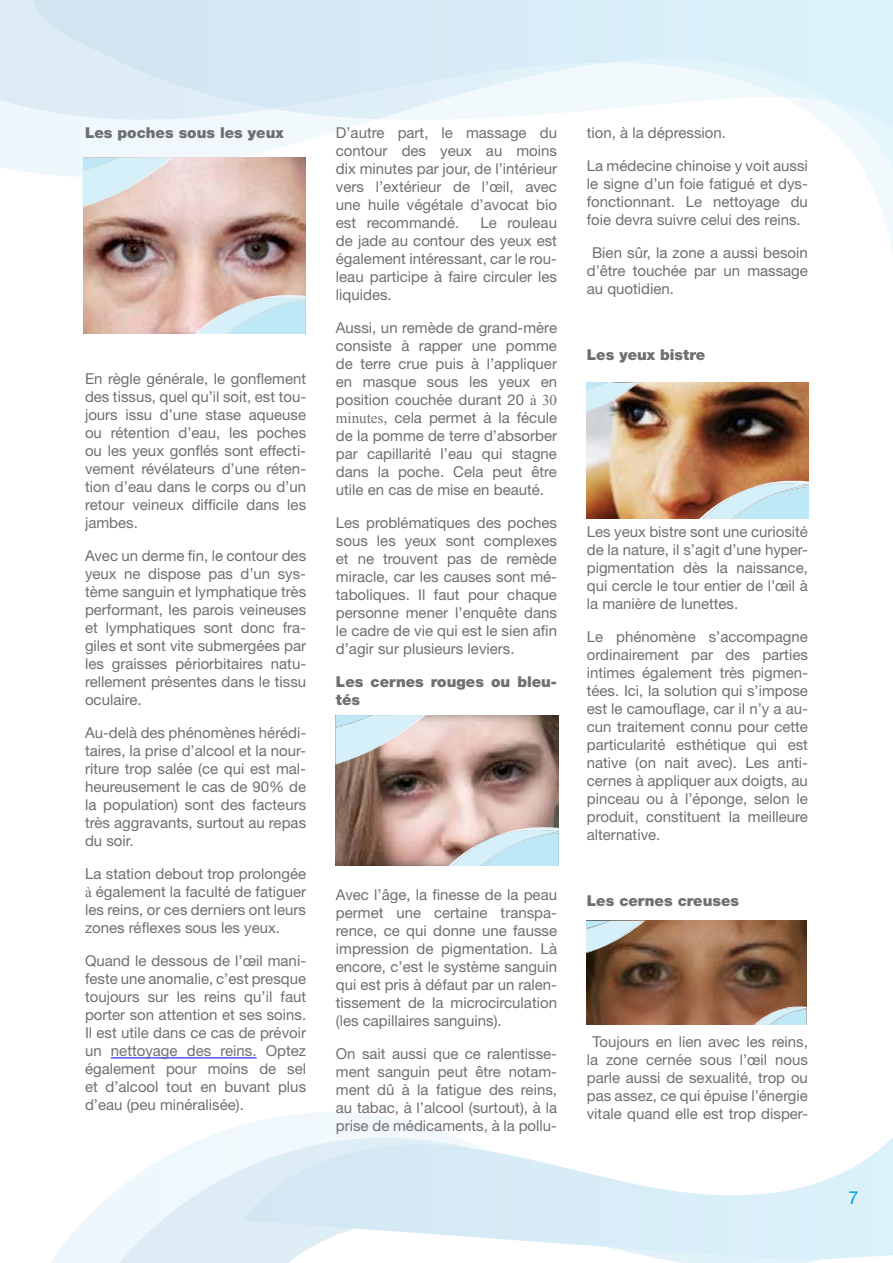
<style>
.page{position:relative;width:893px;height:1263px;background:#fff}
.page>*{position:absolute;margin:0;border:0;box-sizing:border-box;transform-origin:0 0}
.t1{font:18px "Helvetica Neue LT Std";color:#009fe3}
.t2{font:15px/18px "Helvetica Neue LT Std";color:#706f6f;text-align:justify}
.t3{font:900 15px/18px "Helvetica Neue LT Std";color:#706f6f}
.s1{font-family:"Times New Roman"}
</style>
<div class="page">
<img style="left:95px;top:920px;width:798px;height:340px">
<img style="left:30px;top:0;width:863px;height:252px">
<hr style="left:111px;top:1057px;width:146px;height:1px;background:#00f">
<img style="left:83px;top:224px;width:223px;height:18px">
<img style="left:82px;top:242px;width:224px;height:91px">
<svg style="left:83px;top:158px;width:223px;height:66px;background:#ddc9c4"></svg>
<svg style="left:335px;top:715px;width:224px;height:150px;background:#b5a19a"></svg>
<img style="left:587px;top:382px;width:221px;height:46px">
<img style="left:586px;top:428px;width:223px;height:91px">
<img style="left:586px;top:382px;width:132px;height:40px">
<img style="left:587px;top:921px;width:220px;height:104px">
<svg style="left:700px;top:981px;width:107px;height:44px;background:#946f59"></svg>
<svg style="left:586px;top:921px;width:147px;height:43px;background:#a0816a"></svg>
<p class="t3" style="left:85px;top:124px;width:200px">Les poches sous les yeux</p>
<p class="t2" style="left:85px;top:370px;width:223px">En règle générale, le gonflement des tissus, quel qu’il soit, est tou&shy;jours issu d’une stase aqueuse ou rétention d’eau, les poches ou les yeux gonflés sont effecti&shy;vement révélateurs d’une réten&shy;tion d’eau dans le corps ou d’un retour veineux difficile dans les jambes.</p>
<p class="t2" style="left:85px;top:547px;width:223px">Avec un derme fin, le contour des yeux ne dispose pas d’un sys&shy;tème sanguin et lymphatique très performant, les parois veineuses et lymphatiques sont donc fra&shy;giles et sont vite submergées par les graisses périorbitaires natu&shy;rellement présentes dans le tissu oculaire.</p>
<p class="t2" style="left:85px;top:724px;width:223px">Au-delà des phénomènes hérédi&shy;taires, la prise d’alcool et la nour&shy;riture trop salée (ce qui est mal&shy;heureusement le cas de 90% de la population) sont des facteurs très aggravants, surtout au repas du soir.</p>
<p class="t2" style="left:85px;top:865px;width:223px">La station debout trop prolongée <span class="s1">à</span> également la faculté de fatiguer les reins, or ces derniers ont leurs zones réflexes sous les yeux.</p>
<p class="t2" style="left:85px;top:952px;width:223px">Quand le dessous de l’œil mani&shy;feste une anomalie, c’est presque toujours sur les reins qu’il faut porter son attention et ses soins.<br>Il est utile dans ce cas de prévoir un nettoyage des reins. Optez également pour moins de sel et d’alcool tout en buvant plus d’eau (peu minéralisée).</p>
<p class="t2" style="left:336px;top:124px;width:223px">D’autre part, le massage du contour des yeux au moins dix minutes par jour, de l’intérieur vers l’extérieur de l’œil, avec une huile végétale d’avocat bio est recommandé.</p>
<p class="t2" style="left:336px;top:214px;width:223px;text-indent:145px">Le rouleau de jade au contour des yeux est également intéressant, car le rou&shy;leau participe à faire circuler les liquides.</p>
<p class="t2" style="left:336px;top:319px;width:223px">Aussi, un remède de grand-mère consiste à rapper une pomme de terre crue puis à l’appliquer en masque sous les yeux en position couchée durant 20 <span class="s1">à 30 minutes</span>, cela permet à la fécule de la pomme de terre d’absorber par capillarité l’eau qui stagne dans la poche. Cela peut être utile en cas de mise en beauté.</p>
<p class="t2" style="left:336px;top:514px;width:223px">Les problématiques des poches sous les yeux sont complexes et ne trouvent pas de remède miracle, car les causes sont mé&shy;taboliques. Il faut pour chaque personne mener l’enquête dans le cadre de vie qui est le sien afin d’agir sur plusieurs leviers.</p>
<p class="t3" style="left:336px;top:673px;width:223px">Les cernes rouges ou bleu&shy;tés</p>
<p class="t2" style="left:336px;top:886px;width:223px">Avec l’âge, la finesse de la peau permet une certaine transpa&shy;rence, ce qui donne une fausse impression de pigmentation. Là encore, c’est le système sanguin qui est pris à défaut par un ralen&shy;tissement de la microcirculation (les capillaires sanguins).</p>
<p class="t2" style="left:336px;top:1045px;width:223px">On sait aussi que ce ralentisse&shy;ment sanguin peut être notam&shy;ment dû à la fatigue des reins, au tabac, à l’alcool (surtout), à la prise de médicaments, à la pollu-</p>
<p class="t2" style="left:587px;top:124px;width:141px">tion, à la dépression.</p>
<p class="t2" style="left:587px;top:157px;width:223px">La médecine chinoise y voit aussi le signe d’un foie fatigué et dys&shy;fonctionnant. Le nettoyage du foie devra suivre celui des reins.</p>
<p class="t2" style="left:587px;top:244px;width:223px;text-indent:5px">Bien sûr, la zone a aussi besoin d’être touchée par un massage au quotidien.</p>
<p class="t3" style="left:587px;top:346px;width:120px">Les yeux bistre</p>
<p class="t2" style="left:587px;top:523px;width:223px">Les yeux bistre sont une curiosité de la nature, il s’agit d’une hyper&shy;pigmentation dès la naissance, qui cercle le tour entier de l’œil à la manière de lunettes.</p>
<p class="t2" style="left:587px;top:628px;width:223px">Le phénomène s’accompagne ordinairement par des parties intimes également très pigmen&shy;tées. Ici, la solution qui s’impose est le camouflage, car il n’y a au&shy;cun traitement connu pour cette particularité esthétique qui est native (on nait avec). Les anti&shy;cernes à appliquer aux doigts, au pinceau ou à l’éponge, selon le produit, constituent la meilleure alternative.</p>
<p class="t3" style="left:587px;top:892px;width:154px">Les cernes creuses</p>
<p class="t2" style="left:587px;top:1033px;width:223px;text-align:center">Toujours en lien avec les reins, la zone cernée sous l’œil nous parle aussi de sexualité, trop ou pas assez, ce qui épuise l’énergie vitale quand elle est trop disper-</p>
<p class="t1" style="left:848px;top:1187px;width:12px">7</p>
</div>
